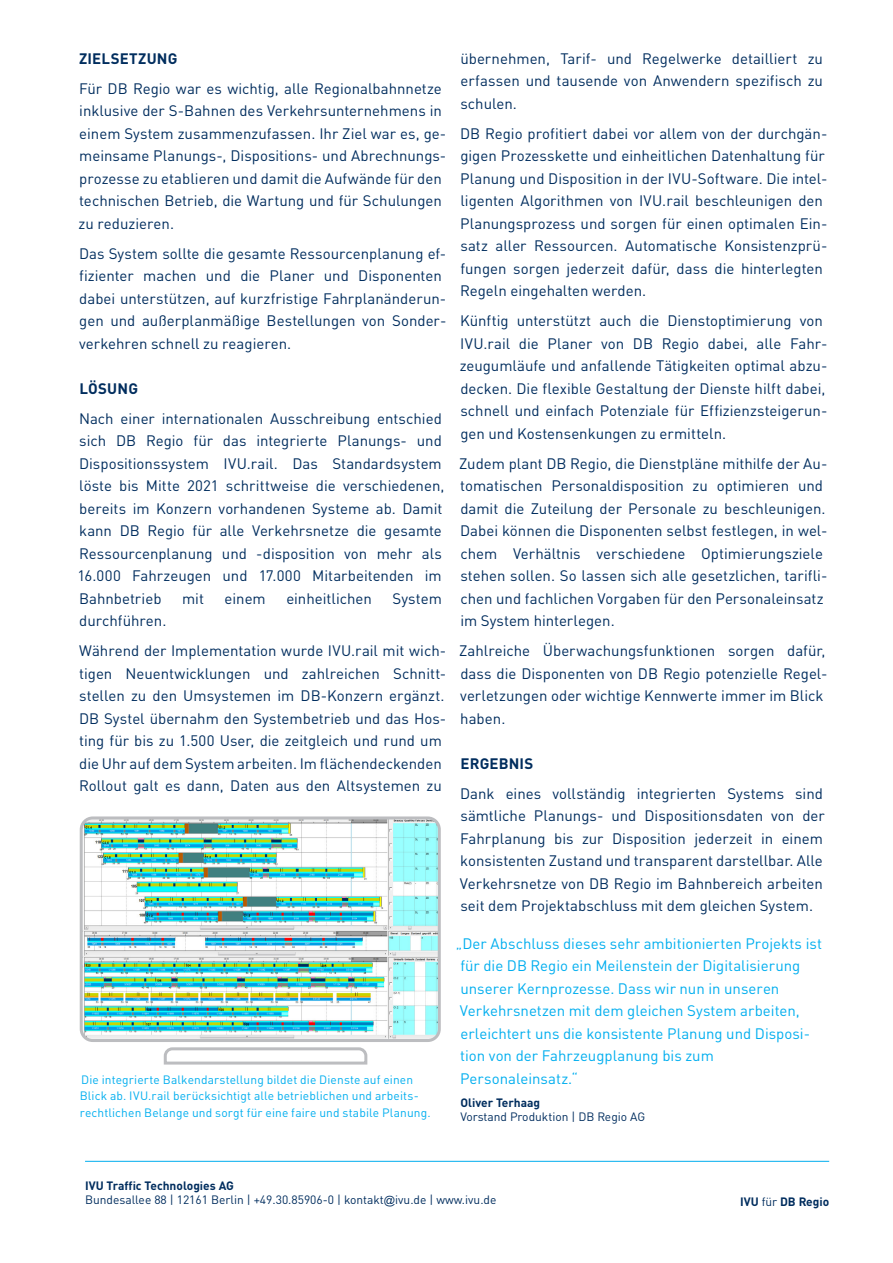
<style>
.page{position:relative;width:893px;height:1263px;background:#fff}
.page>*{position:absolute;margin:0;border:0;box-sizing:border-box;transform-origin:0 0}
.DE_Copy{font:15px/22.5px "DIN Pro";color:#002d5e}
.DE_Zitat{font:15px/22.5px "DIN Pro";color:#00aeef}
.DE_Subhead{font:700 15px "DIN Pro";letter-spacing:.01em;color:#002d5e}
.DE_Bildunterschrift{font:12px/16.5px "DIN Pro";letter-spacing:.01em;color:#00aeef}
.DE_Zitat_Autor___Adr{font:12px/14.4px "DIN Pro";color:#002d5e}
.DE_Kunde_Abbinder_re{font:700 12px "DIN Pro";color:#002d5e}
.s1{font-weight:700}
.s2{font-family:"Arial";font-size:11.25px}
.s3{font-weight:400}
</style>
<div class="page">
<hr style="left:85px;top:1161px;width:744px;height:1px;background:#00aeef">
<img style="left:84px;top:820px;width:353px;height:218px">
<div style="left:80px;top:816px;width:361px;height:226px;border:3px solid #bcbdc0;border-radius:11px"></div>
<svg style="left:163px;top:1047px;width:205px;height:18px"></svg>
<p class="DE_Subhead" style="left:79px;top:46px;width:100px">ZIELSETZUNG</p>
<p class="DE_Copy" style="left:79px;top:76px;width:369px">Für DB Regio war es wichtig, alle Regionalbahnnetze inklusive der S-Bahnen des Verkehrsunternehmens in einem System zusammenzufassen. Ihr Ziel war es, ge&shy;meinsame Planungs-, Dispositions- und Abrechnungs&shy;prozesse zu etablieren und damit die Aufwände für den technischen Betrieb, die Wartung und für Schulungen zu reduzieren.</p>
<p class="DE_Copy" style="left:79px;top:241px;width:369px">Das System sollte die gesamte Ressourcenplanung ef&shy;fizienter machen und die Planer und Disponenten dabei unterstützen, auf kurzfristige Fahrplanänderun&shy;gen und außerplanmäßige Bestellungen von Sonder&shy;verkehren schnell zu reagieren.</p>
<p class="DE_Subhead" style="left:79px;top:376px;width:60px">LÖSUNG</p>
<p class="DE_Copy" style="left:77px;top:406px;width:368px">Nach einer internationalen Ausschreibung entschied sich DB Regio für das integrierte Planungs- und Dispositionssystem IVU.rail. Das Standardsystem löste bis Mitte 2021 schrittweise die verschiedenen, bereits im Konzern vorhandenen Systeme ab. Damit kann DB Regio für alle Verkehrsnetze die gesamte Ressourcenplanung und -disposition von mehr als 16.000 Fahrzeugen und 17.000 Mitarbeitenden im Bahnbetrieb</p>
<p class="DE_Copy" style="left:182px;top:586px;width:23px">mit</p>
<p class="DE_Copy" style="left:225px;top:586px;width:43px">einem</p>
<p class="DE_Copy" style="left:286px;top:586px;width:87px">einheitlichen</p>
<p class="DE_Copy" style="left:393px;top:586px;width:51px">System</p>
<p class="DE_Copy" style="left:79px;top:608px;width:89px">durchführen.</p>
<p class="DE_Copy" style="left:79px;top:638px;width:369px">Während der Implementation wurde IVU.rail mit wich&shy;tigen Neuentwicklungen und zahlreichen Schnitt&shy;stellen zu den Umsystemen im DB-Konzern ergänzt.<br>DB Systel übernahm den Systembetrieb und das Hos&shy;ting für bis zu 1.500 User, die zeitgleich und rund um die Uhr auf dem System arbeiten. Im flächendeckenden Rollout galt es dann, Daten aus den Altsystemen zu</p>
<p class="DE_Bildunterschrift" style="left:80px;top:1070px;width:352px">Die integrierte Balkendarstellung bildet die Dienste auf einen<br>Blick ab. IVU.rail berücksichtigt alle betrieblichen und arbeits&shy;rechtlichen Belange und sorgt für eine faire und stabile Planung.</p>
<p class="DE_Copy" style="left:460px;top:46px;width:364px;text-align:justify">übernehmen, Tarif- und Regelwerke detailliert zu erfassen und tausende von Anwendern spezifisch zu schulen.</p>
<p class="DE_Copy" style="left:460px;top:121px;width:369px">DB Regio profitiert dabei vor allem von der durchgän&shy;gigen Prozesskette und einheitlichen Datenhaltung für Planung und Disposition in der IVU-Software. Die intel&shy;ligenten Algorithmen von IVU.rail beschleunigen den Planungsprozess und sorgen für einen optimalen Ein&shy;satz aller Ressourcen. Automatische Konsistenzprü&shy;fungen sorgen jederzeit dafür, dass die hinterlegten Regeln eingehalten werden.</p>
<p class="DE_Copy" style="left:460px;top:308px;width:369px">Künftig unterstützt auch die Dienstoptimierung von IVU.rail die Planer von DB Regio dabei, alle Fahr&shy;zeugumläufe und anfallende Tätigkeiten optimal abzu&shy;decken. Die flexible Gestaltung der Dienste hilft dabei, schnell und einfach Potenziale für Effizienzsteigerun&shy;gen und Kostensenkungen zu ermitteln.</p>
<p class="DE_Copy" style="left:459px;top:451px;width:370px">Zudem plant DB Regio, die Dienstpläne mithilfe der Au&shy;tomatischen Personaldisposition zu optimieren und damit die Zuteilung der Personale zu beschleunigen.<br>Dabei können die Disponenten selbst festlegen, in wel&shy;chem Verhältnis verschiedene Optimierungsziele stehen sollen. So lassen sich alle gesetzlichen, tarifli&shy;chen und fachlichen Vorgaben für den Personaleinsatz im System hinterlegen.</p>
<p class="DE_Copy" style="left:459px;top:638px;width:370px">Zahlreiche Überwachungsfunktionen sorgen dafür, dass die Disponenten von DB Regio potenzielle Regel&shy;verletzungen oder wichtige Kennwerte immer im Blick haben.</p>
<p class="DE_Subhead" style="left:460px;top:751px;width:74px">ERGEBNIS</p>
<p class="DE_Copy" style="left:460px;top:781px;width:366px">Dank eines vollständig integrierten Systems sind sämtliche Planungs- und Dispositionsdaten von der Fahrplanung bis zur Disposition jederzeit in einem konsistenten Zustand und transparent darstellbar. Alle Verkehrsnetze von DB Regio im Bahnbereich arbeiten seit dem Projektabschluss mit dem gleichen System.</p>
<p class="DE_Zitat" style="left:456px;top:931px;width:368px">„Der Abschluss dieses sehr ambitionierten Projekts ist für die DB Regio ein Meilenstein der Digitalisierung unserer Kernprozesse. Dass wir nun in unseren Verkehrsnetzen mit dem gleichen System arbeiten, erleichtert uns die konsistente Planung und Disposi&shy;tion von der Fahrzeugplanung bis zum Personaleinsatz.“</p>
<p class="DE_Zitat_Autor___Adr" style="left:460px;top:1094px;width:186px"><span class="s1">Oliver Terhaag<br></span>Vorstand Produktion | DB Regio AG</p>
<p class="DE_Zitat_Autor___Adr" style="left:85px;top:1177px;width:413px"><span class="s1">IVU Traffic Technologies AG<br></span>Bundesallee 88 | 12161 Berlin | +49.30.85906-0 | kontakt<span class="s2">@</span>ivu.de | www.ivu.de</p>
<p class="DE_Kunde_Abbinder_re" style="left:740px;top:1192px;width:90px">IVU <span class="s3">für</span> DB Regio</p>
</div>
